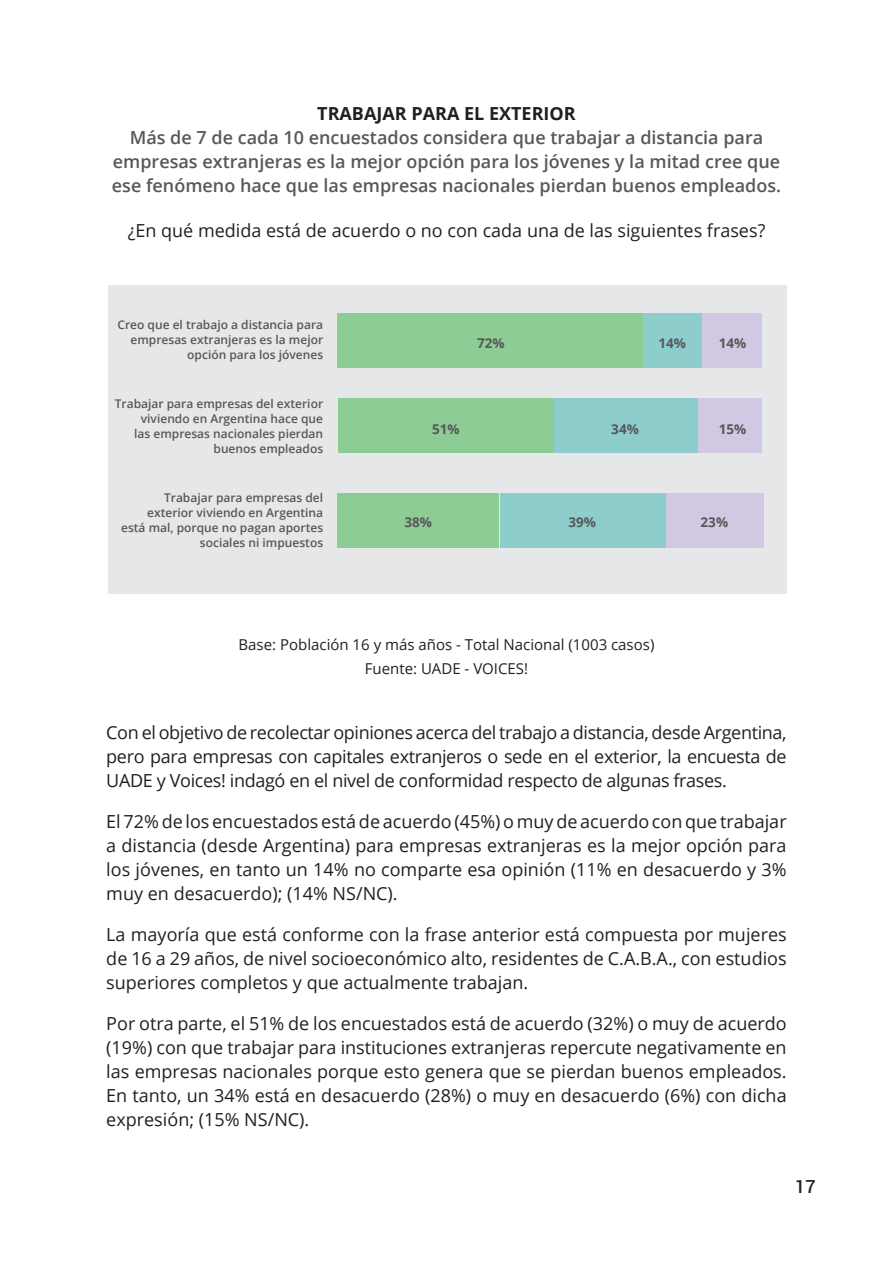
<style>
.page{position:relative;width:893px;height:1263px;background:#fff}
.page>*{position:absolute;margin:0;border:0;box-sizing:border-box;transform-origin:0 0}
.text_base{font:18px/24px "Open Sans";color:#231f20;text-align:justify}
.OPINIÓN{font:600 18px/24px "Open Sans";color:#57585a;text-align:center}
.PREGUNTA{font:18px "Open Sans";color:#231f20}
.TIT3{font:700 18px "Open Sans";color:#231f20}
.t1{font:500 18px "Roboto";color:#231f20}
.BASE_GRAF{font:15px/24px "Open Sans";color:#231f20;text-align:center}
.t2{font:700 13.5px "Open Sans";color:#57585a}
.t3{font:600 12px/15px "Open Sans";color:#57585a;text-align:right}
</style>
<div class="page">
<div style="left:108px;top:285px;width:679px;height:308px;background:#e6e7e9"></div>
<div style="left:338px;top:313px;width:306px;height:55px;background:#8dcc94"></div>
<div style="left:644px;top:313px;width:59px;height:55px;background:#8dcdcc"></div>
<div style="left:702px;top:313px;width:60px;height:55px;background:#d1c9e3"></div>
<div style="left:338px;top:398px;width:216px;height:55px;background:#8dcc94"></div>
<div style="left:554px;top:398px;width:144px;height:55px;background:#8dcdcc"></div>
<div style="left:698px;top:398px;width:64px;height:55px;background:#d1c9e3"></div>
<div style="left:338px;top:493px;width:161px;height:55px;background:#8dcc94"></div>
<div style="left:500px;top:493px;width:165px;height:55px;background:#8dcdcc"></div>
<div style="left:666px;top:493px;width:98px;height:55px;background:#d1c9e3"></div>
<p class="TIT3" style="left:317px;top:101px;width:260px">TRABAJAR PARA EL EXTERIOR</p>
<p class="OPINIÓN" style="left:112px;top:125px;width:671px">Más de 7 de cada 10 encuestados considera que trabajar a distancia para empresas extranjeras es la mejor opción para los jóvenes y la mitad cree que ese fenómeno hace que las empresas nacionales pierdan buenos empleados.</p>
<p class="PREGUNTA" style="left:128px;top:218px;width:639px">¿En qué medida está de acuerdo o no con cada una de las siguientes frases?</p>
<p class="t3" style="left:117px;top:317px;width:207px">Creo que el trabajo a distancia para empresas extranjeras es la mejor opción para los jóvenes</p>
<p class="t3" style="left:115px;top:396px;width:210px">Trabajar para empresas del exterior viviendo en Argentina hace que<br>las empresas nacionales pierdan buenos empleados</p>
<p class="t3" style="left:121px;top:490px;width:204px">Trabajar para empresas del exterior viviendo en Argentina está mal, porque no pagan aportes sociales ni impuestos</p>
<p class="t2" style="left:477px;top:333px;width:29px">72%</p>
<p class="t2" style="left:432px;top:419px;width:29px">51%</p>
<p class="t2" style="left:404px;top:513px;width:29px">38%</p>
<p class="t2" style="left:658px;top:333px;width:29px">14%</p>
<p class="t2" style="left:611px;top:419px;width:29px">34%</p>
<p class="t2" style="left:719px;top:333px;width:29px">14%</p>
<p class="t2" style="left:719px;top:419px;width:29px">15%</p>
<p class="t2" style="left:568px;top:513px;width:29px">39%</p>
<p class="t2" style="left:701px;top:513px;width:29px">23%</p>
<p class="BASE_GRAF" style="left:239px;top:632px;width:417px">Base: Población 16 y más años - Total Nacional (1003 casos)<br>Fuente: UADE - VOICES!</p>
<p class="text_base" style="left:106px;top:720px;width:682px">Con el objetivo de recolectar opiniones acerca del trabajo a distancia, desde Argentina, pero para empresas con capitales extranjeros o sede en el exterior, la encuesta de UADE y Voices! indagó en el nivel de conformidad respecto de algunas frases.</p>
<p class="text_base" style="left:106px;top:809px;width:682px">El 72% de los encuestados está de acuerdo (45%) o muy de acuerdo con que trabajar a distancia (desde Argentina) para empresas extranjeras es la mejor opción para los jóvenes, en tanto un 14% no comparte esa opinión (11% en desacuerdo y 3% muy en desacuerdo); (14% NS/NC).</p>
<p class="text_base" style="left:106px;top:922px;width:682px">La mayoría que está conforme con la frase anterior está compuesta por mujeres de 16 a 29 años, de nivel socioeconómico alto, residentes de C.A.B.A., con estudios superiores completos y que actualmente trabajan.</p>
<p class="text_base" style="left:106px;top:1011px;width:682px">Por otra parte, el 51% de los encuestados está de acuerdo (32%) o muy de acuerdo (19%) con que trabajar para instituciones extranjeras repercute negativamente en las empresas nacionales porque esto genera que se pierdan buenos empleados.<br>En tanto, un 34% está en desacuerdo (28%) o muy en desacuerdo (6%) con dicha expresión; (15% NS/NC).</p>
<p class="t1" style="left:795px;top:1173px;width:22px">17</p>
</div>
